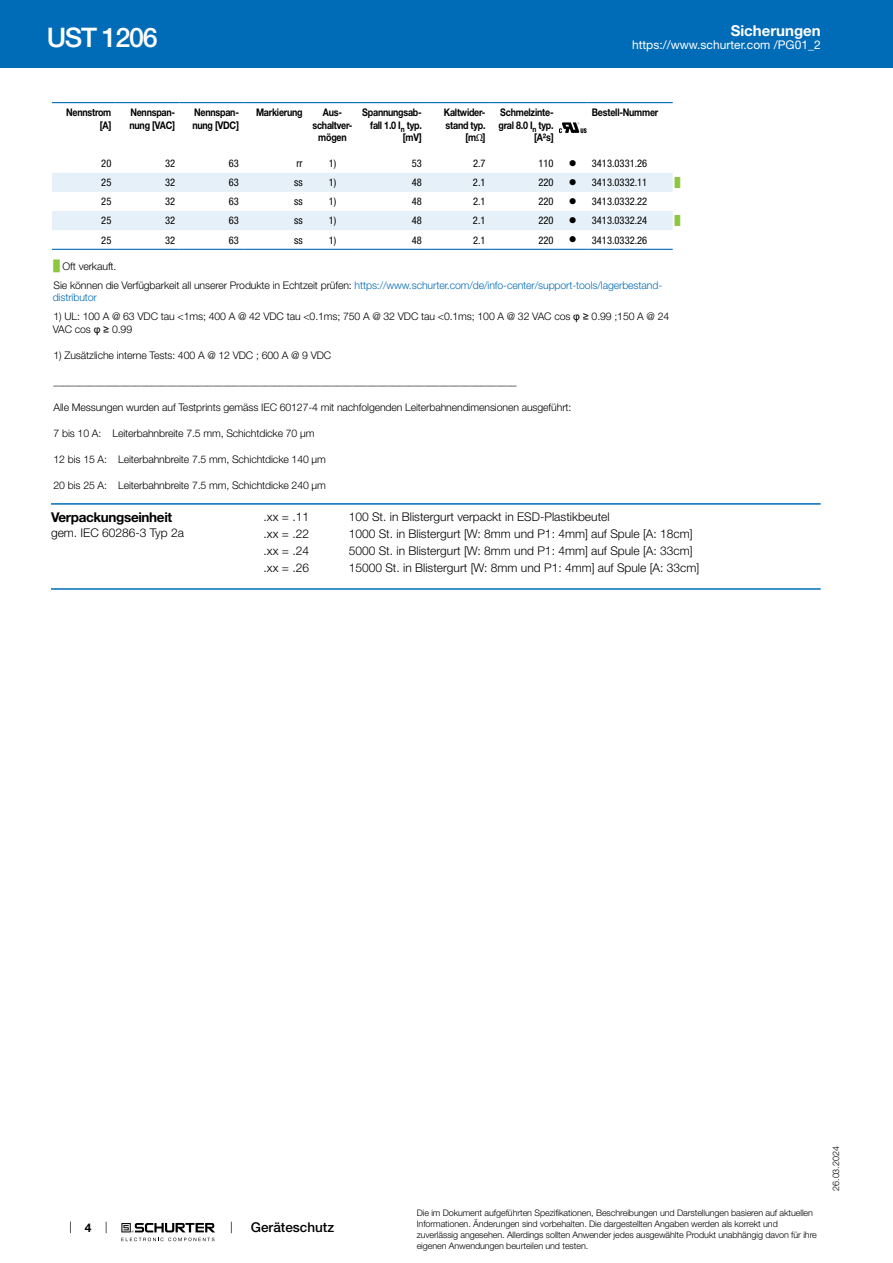
<style>
.page{position:relative;width:893px;height:1263px;background:#fff}
.page>*{position:absolute;margin:0;border:0;box-sizing:border-box;transform-origin:0 0}
.t1{font:500 27px "Helvetica Neue LT";letter-spacing:-.05em;color:#fff}
.t2{font:700 15px "Helvetica Neue LT";color:#fff}
.t3{font:700 13.5px "Helvetica Neue LT";letter-spacing:-.025em;color:#000}
.t4{font:500 13.5px "Helvetica Neue LT";color:#000}
.t5{font:300 12px "Helvetica Neue LT";color:#000}
.t6{font:12px "Helvetica Neue LT";color:#fff}
.t7{font:700 12px "Helvetica Neue LT";color:#000}
.t8{font:300 10.5px/18.5px "Helvetica Neue LT";letter-spacing:-.01em;color:#000}
.t9{font:700 10.5px/12.6px "Helvetica Neue LT";letter-spacing:-.025em;color:#000;text-align:right;scale:.85 1}
.t10{font:condensed 10.5px "Helvetica Neue LT";color:#000}
.t11{font:300 10.5px "Helvetica Neue LT";letter-spacing:-.01em;color:#006bb6}
.t12{font:300 9px/10.8px "Helvetica Neue LT";letter-spacing:-.01em;color:#000}
.t13{font:9px "Arial Unicode MS";color:#8dc63f}
.s1{font-family:"Arial Unicode MS";font-weight:400}
.s2{font-family:"Arial Unicode MS";font-weight:400;color:#8dc63f}
.s3{color:#006bb6}
</style>
<div class="page">
<svg style="left:70px;top:1221px;width:1px;height:12px"></svg>
<svg style="left:121px;top:1223px;width:94px;height:18px"></svg>
<div style="left:0;top:0;width:893px;height:68px;background:#006bb6"></div>
<svg style="left:52px;top:173px;width:621px;height:57px"></svg>
<hr style="left:52px;top:102px;width:64px;height:1px;background:#006bb6">
<hr style="left:116px;top:102px;width:63px;height:1px;background:#006bb6">
<hr style="left:179px;top:102px;width:64px;height:1px;background:#006bb6">
<hr style="left:243px;top:102px;width:64px;height:1px;background:#006bb6">
<hr style="left:307px;top:102px;width:51px;height:1px;background:#006bb6">
<hr style="left:358px;top:102px;width:68px;height:1px;background:#006bb6">
<hr style="left:426px;top:102px;width:64px;height:1px;background:#006bb6">
<hr style="left:490px;top:102px;width:68px;height:1px;background:#006bb6">
<hr style="left:558px;top:102px;width:30px;height:1px;background:#006bb6">
<hr style="left:588px;top:102px;width:85px;height:1px;background:#006bb6">
<hr style="left:52px;top:249px;width:64px;height:1px;background:#006bb6">
<hr style="left:116px;top:249px;width:63px;height:1px;background:#006bb6">
<hr style="left:179px;top:249px;width:64px;height:1px;background:#006bb6">
<hr style="left:243px;top:249px;width:64px;height:1px;background:#006bb6">
<hr style="left:307px;top:249px;width:51px;height:1px;background:#006bb6">
<hr style="left:358px;top:249px;width:68px;height:1px;background:#006bb6">
<hr style="left:426px;top:249px;width:64px;height:1px;background:#006bb6">
<hr style="left:490px;top:249px;width:68px;height:1px;background:#006bb6">
<hr style="left:558px;top:249px;width:30px;height:1px;background:#006bb6">
<hr style="left:588px;top:249px;width:85px;height:1px;background:#006bb6">
<svg style="left:52px;top:103px;width:621px;height:31px"></svg>
<hr style="left:51px;top:503px;width:770px;height:2px;background:#006bb6">
<hr style="left:51px;top:588px;width:770px;height:2px;background:#006bb6">
<h1 class="t1" style="left:47px;top:21px;width:113px">UST 1206</h1>
<h2 class="t2" style="left:731px;top:21px;width:92px">Sicherungen</h2>
<p class="t6" style="left:632px;top:38px;width:190px">https://www.schurter.com /PG01_2</p>
<p class="t9" style="left:66px;top:106px;width:55px">Nennstrom [A]</p>
<p class="t9" style="left:129px;top:106px;width:55px;text-align:left">Nennspan&shy;nung [VAC]</p>
<p class="t9" style="left:192px;top:106px;width:56px;text-align:left">Nennspan&shy;nung [VDC]</p>
<p class="t9" style="left:256px;top:106px;width:56px">Markierung</p>
<p class="t9" style="left:312px;top:106px;width:49px;text-align:center">Aus&shy;schaltver&shy;mögen</p>
<p class="t9" style="left:362px;top:106px;width:72px">Spannungsab&shy;fall 1.0 I<sub>n</sub> typ. [mV]</p>
<p class="t9" style="left:444px;top:106px;width:51px">Kaltwider&shy;stand typ. [m<span class="s1">Ω</span>]</p>
<p class="t9" style="left:498px;top:106px;width:66px">Schmelzinte&shy;gral 8.0 I<sub>n</sub> typ. [A²s]</p>
<p class="t9" style="left:592px;top:106px;width:80px">Bestell-Nummer</p>
<p class="t10" style="left:101px;top:157px;width:12px">20</p>
<p class="t10" style="left:165px;top:157px;width:12px">32</p>
<p class="t10" style="left:229px;top:157px;width:12px">63</p>
<p class="t10" style="left:297px;top:157px;width:8px">rr</p>
<p class="t10" style="left:329px;top:157px;width:9px">1)</p>
<p class="t10" style="left:412px;top:157px;width:12px">53</p>
<p class="t10" style="left:473px;top:157px;width:14px">2.7</p>
<p class="t10" style="left:538px;top:157px;width:17px">110</p>
<p class="t10" style="left:569px;top:157px;width:80px">● 3413.0331.26</p>
<p class="t10" style="left:101px;top:176px;width:12px">25</p>
<p class="t10" style="left:165px;top:176px;width:12px">32</p>
<p class="t10" style="left:229px;top:176px;width:12px">63</p>
<p class="t10" style="left:294px;top:176px;width:10px">ss</p>
<p class="t10" style="left:329px;top:176px;width:9px">1)</p>
<p class="t10" style="left:412px;top:176px;width:12px">48</p>
<p class="t10" style="left:473px;top:176px;width:14px">2.1</p>
<p class="t10" style="left:538px;top:176px;width:17px">220</p>
<p class="t10" style="left:569px;top:176px;width:80px">● 3413.0332.11</p>
<p class="t13" style="left:675px;top:176px;width:7px">█</p>
<p class="t10" style="left:101px;top:195px;width:12px">25</p>
<p class="t10" style="left:165px;top:195px;width:12px">32</p>
<p class="t10" style="left:229px;top:195px;width:12px">63</p>
<p class="t10" style="left:294px;top:195px;width:10px">ss</p>
<p class="t10" style="left:329px;top:195px;width:9px">1)</p>
<p class="t10" style="left:412px;top:195px;width:12px">48</p>
<p class="t10" style="left:473px;top:195px;width:14px">2.1</p>
<p class="t10" style="left:538px;top:195px;width:17px">220</p>
<p class="t10" style="left:569px;top:195px;width:80px">● 3413.0332.22</p>
<p class="t10" style="left:101px;top:215px;width:12px">25</p>
<p class="t10" style="left:165px;top:215px;width:12px">32</p>
<p class="t10" style="left:229px;top:215px;width:12px">63</p>
<p class="t10" style="left:294px;top:215px;width:10px">ss</p>
<p class="t10" style="left:329px;top:215px;width:9px">1)</p>
<p class="t10" style="left:412px;top:215px;width:12px">48</p>
<p class="t10" style="left:473px;top:215px;width:14px">2.1</p>
<p class="t10" style="left:538px;top:215px;width:17px">220</p>
<p class="t10" style="left:569px;top:215px;width:80px">● 3413.0332.24</p>
<p class="t13" style="left:675px;top:214px;width:7px">█</p>
<p class="t10" style="left:101px;top:234px;width:12px">25</p>
<p class="t10" style="left:165px;top:234px;width:12px">32</p>
<p class="t10" style="left:229px;top:234px;width:12px">63</p>
<p class="t10" style="left:294px;top:234px;width:10px">ss</p>
<p class="t10" style="left:329px;top:234px;width:9px">1)</p>
<p class="t10" style="left:412px;top:234px;width:12px">48</p>
<p class="t10" style="left:473px;top:234px;width:14px">2.1</p>
<p class="t10" style="left:538px;top:234px;width:17px">220</p>
<p class="t10" style="left:569px;top:234px;width:80px">● 3413.0332.26</p>
<p class="t8" style="left:54px;top:257px;width:610px"><span class="s2">█</span> Oft verkauft.<br>Sie können die Verfügbarkeit all unserer Produkte in Echtzeit prüfen: <span class="s3">https://www.schurter.com/de/info-center/support-tools/lagerbestand-</span></p>
<p class="t11" style="left:53px;top:291px;width:46px">distributor</p>
<p class="t8" style="left:53px;top:310px;width:618px;line-height:12.6px">1) UL: 100 A @ 63 VDC tau &lt;1ms; 400 A @ 42 VDC tau &lt;0.1ms; 750 A @ 32 VDC tau &lt;0.1ms; 100 A @ 32 VAC cos <span class="s1">φ ≥</span> 0.99 ;150 A @ 24<br>VAC cos <span class="s1">φ ≥</span> 0.99</p>
<p class="t8" style="left:54px;top:345px;width:279px">1) Zusätzliche interne Tests: 400 A @ 12 VDC ; 600 A @ 9 VDC</p>
<p class="t8" style="left:54px;top:372px;width:465px">__________________________________________________________________________________________</p>
<p class="t8" style="left:54px;top:398px;width:519px">Alle Messungen wurden auf Testprints gemäss IEC 60127-4 mit nachfolgenden Leiterbahnendimensionen ausgeführt:</p>
<p class="t8" style="left:54px;top:424px;width:262px">7 bis 10 A: Leiterbahnbreite 7.5 mm, Schichtdicke 70 µm</p>
<p class="t8" style="left:54px;top:450px;width:274px">12 bis 15 A: Leiterbahnbreite 7.5 mm, Schichtdicke 140 µm</p>
<p class="t8" style="left:54px;top:476px;width:274px">20 bis 25 A: Leiterbahnbreite 7.5 mm, Schichtdicke 240 µm</p>
<p class="t3" style="left:51px;top:509px;width:123px">Verpackungseinheit</p>
<p class="t5" style="left:51px;top:525px;width:134px">gem. IEC 60286-3 Typ 2a</p>
<p class="t5" style="left:264px;top:509px;width:47px">.xx = .11</p>
<p class="t5" style="left:349px;top:509px;width:262px">100 St. in Blistergurt verpackt in ESD-Plastikbeutel</p>
<p class="t5" style="left:264px;top:526px;width:47px">.xx = .22</p>
<p class="t5" style="left:349px;top:526px;width:345px">1000 St. in Blistergurt [W: 8mm und P1: 4mm] auf Spule [A: 18cm]</p>
<p class="t5" style="left:264px;top:543px;width:47px">.xx = .24</p>
<p class="t5" style="left:349px;top:543px;width:345px">5000 St. in Blistergurt [W: 8mm und P1: 4mm] auf Spule [A: 33cm]</p>
<p class="t5" style="left:264px;top:560px;width:47px">.xx = .26</p>
<p class="t5" style="left:349px;top:560px;width:352px">15000 St. in Blistergurt [W: 8mm und P1: 4mm] auf Spule [A: 33cm]</p>
<p class="t7" style="left:85px;top:1220px;width:8px">4</p>
<p class="t4" style="left:251px;top:1219px;width:85px">Geräteschutz</p>
<p class="t12" style="left:417px;top:1207px;width:402px">Die im Dokument aufgeführten Spezifikationen, Beschreibungen und Darstellungen basieren auf aktuellen Informationen. Änderungen sind vorbehalten. Die dargestellten Angaben werden als korrekt und zuverlässig angesehen. Allerdings sollten Anwender jedes ausgewählte Produkt unabhängig davon für ihre eigenen Anwendungen beurteilen und testen.</p>
<p class="t12" style="left:830px;top:1191px;width:46px;rotate:-90deg">26.03.2024</p>
</div>
